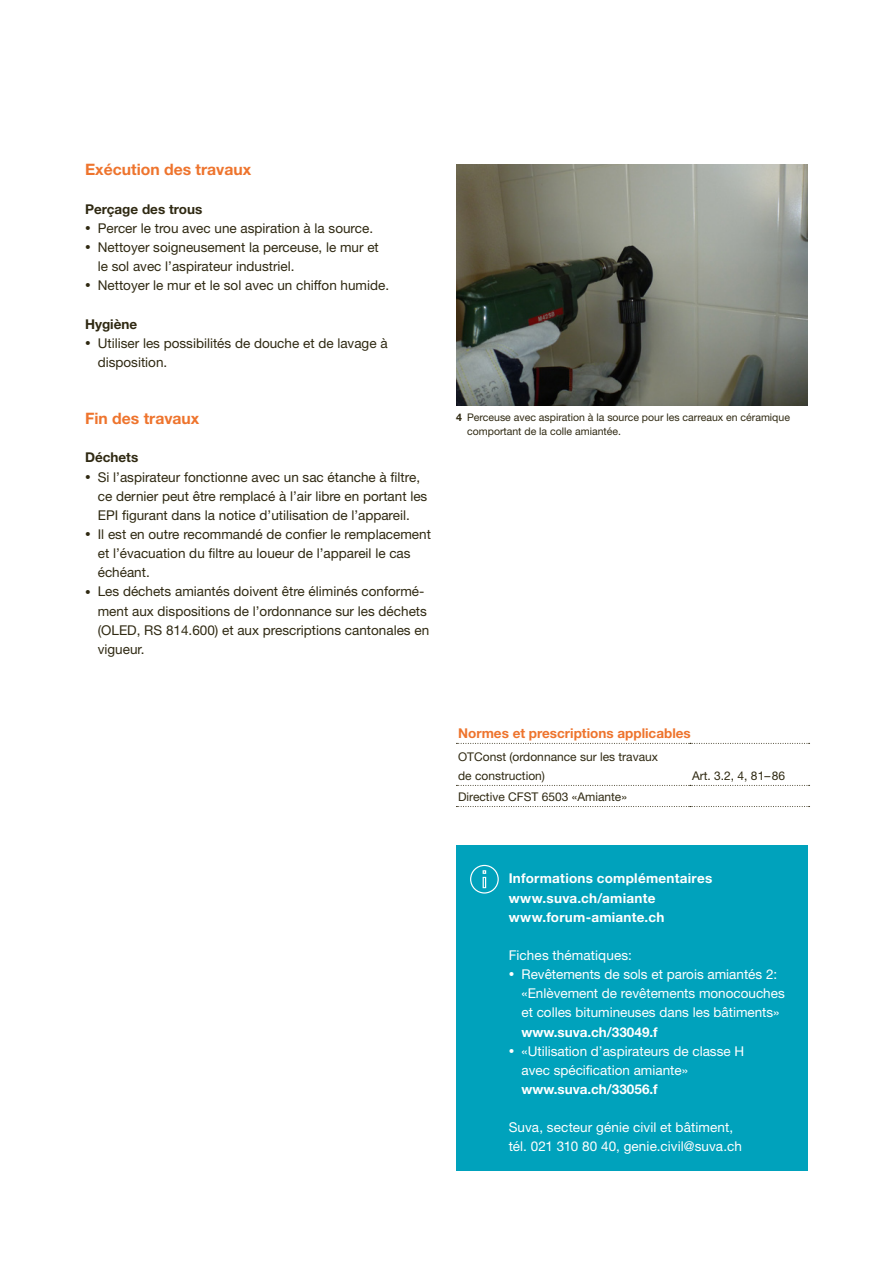
<style>
.page{position:relative;width:893px;height:1263px;background:#fff}
.page>*{position:absolute;margin:0;border:0;box-sizing:border-box;transform-origin:0 0}
.t1{font:700 15.75px "Helvetica Neue LT Std";color:#ee742d}
.t2{font:13.5px/19.2px "Helvetica Neue LT Std";color:#2f2912}
.t3{font:13.5px/19.2px "Helvetica Neue LT Std";color:#fff}
.t4{font:700 13.5px/19.2px "Helvetica Neue LT Std";letter-spacing:.02em;color:#fff}
.t5{font:700 13.5px "Helvetica Neue LT Std";color:#fff}
.t6{font:700 13.5px "Helvetica Neue LT Std";color:#ee742d}
.t7{font:700 13.5px "Helvetica Neue LT Std";color:#2f2912}
.t8{font:12px/19.2px "Helvetica Neue LT Std";color:#2f2912}
.t9{font:10.5px/13.8px "Helvetica Neue LT Std";color:#2f2912}
.s1{font-size:11.25px}
.s2{font-weight:700}
</style>
<div class="page">
<img style="left:456px;top:164px;width:352px;height:241px">
<div style="left:456px;top:845px;width:352px;height:325px;background:#00a2bc"></div>
<svg style="left:470px;top:865px;width:29px;height:28px"></svg>
<svg style="left:456px;top:785px;width:354px;height:1px"></svg>
<svg style="left:456px;top:806px;width:354px;height:1px"></svg>
<svg style="left:456px;top:743px;width:354px;height:1px"></svg>
<p class="t1" style="left:85px;top:160px;width:168px">Exécution des travaux</p>
<p class="t7" style="left:85px;top:200px;width:119px">Perçage des trous</p>
<p class="t2" style="left:85px;top:218px;width:290px"><span class="s1">•</span> Percer le trou avec une aspiration à la source.</p>
<p class="t2" style="left:98px;top:237px;width:283px;text-indent:-13px"><span class="s1">•</span> Nettoyer soigneusement la perceuse, le mur et le sol avec l’aspirateur industriel.</p>
<p class="t2" style="left:85px;top:276px;width:306px"><span class="s1">•</span> Nettoyer le mur et le sol avec un chiffon humide.</p>
<p class="t7" style="left:85px;top:315px;width:54px">Hygiène</p>
<p class="t2" style="left:98px;top:333px;width:291px;text-indent:-13px"><span class="s1">•</span> Utiliser les possibilités de douche et de lavage à disposition.</p>
<p class="t1" style="left:85px;top:409px;width:116px">Fin des travaux</p>
<p class="t7" style="left:85px;top:449px;width:55px">Déchets</p>
<p class="t2" style="left:98px;top:467px;width:331px;text-indent:-13px"><span class="s1">•</span> Si l’aspirateur fonctionne avec un sac étanche à filtre, ce dernier peut être remplacé à l’air libre en portant les<br>EPI figurant dans la notice d’utilisation de l’appareil.</p>
<p class="t2" style="left:98px;top:524px;width:335px;text-indent:-13px"><span class="s1">•</span> Il est en outre recommandé de confier le remplacement et l’évacuation du filtre au loueur de l’appareil le cas échéant.</p>
<p class="t2" style="left:98px;top:582px;width:333px;text-indent:-13px"><span class="s1">•</span> Les déchets amiantés doivent être éliminés conformé&shy;ment aux dispositions de l’ordonnance sur les déchets (OLED, RS 814.600) et aux prescriptions cantonales en vigueur.</p>
<p class="t9" style="left:467px;top:410px;width:324px;text-indent:-11px"><span class="s2">4</span> Perceuse avec aspiration à la source pour les carreaux en céramique comportant de la colle amiantée.</p>
<p class="t6" style="left:458px;top:724px;width:234px">Normes et prescriptions applicables</p>
<p class="t8" style="left:458px;top:746px;width:201px">OTConst (ordonnance sur les travaux de construction)</p>
<p class="t8" style="left:692px;top:766px;width:95px">Art. 3.2, 4, 81–86</p>
<p class="t8" style="left:458px;top:787px;width:170px">Directive CFST 6503 «Amiante»</p>
<p class="t4" style="left:509px;top:869px;width:205px">Informations complémentaires www.suva.ch/amiante www.forum-amiante.ch</p>
<p class="t3" style="left:509px;top:945px;width:125px">Fiches thématiques:</p>
<p class="t3" style="left:521px;top:964px;width:265px;text-indent:-13px"><span class="s1">•</span> Revêtements de sols et parois amiantés 2: «Enlèvement de revêtements monocouches et colles bitumineuses dans les bâtiments»</p>
<p class="t5" style="left:521px;top:1023px;width:138px">www.suva.ch/33049.f</p>
<p class="t3" style="left:521px;top:1041px;width:224px;text-indent:-13px"><span class="s1">•</span> «Utilisation d’aspirateurs de classe H avec spécification amiante»</p>
<p class="t5" style="left:521px;top:1081px;width:138px">www.suva.ch/33056.f</p>
<p class="t3" style="left:509px;top:1118px;width:235px">Suva, secteur génie civil et bâtiment, tél. 021 310 80 40, genie.civil@suva.ch</p>
</div>
